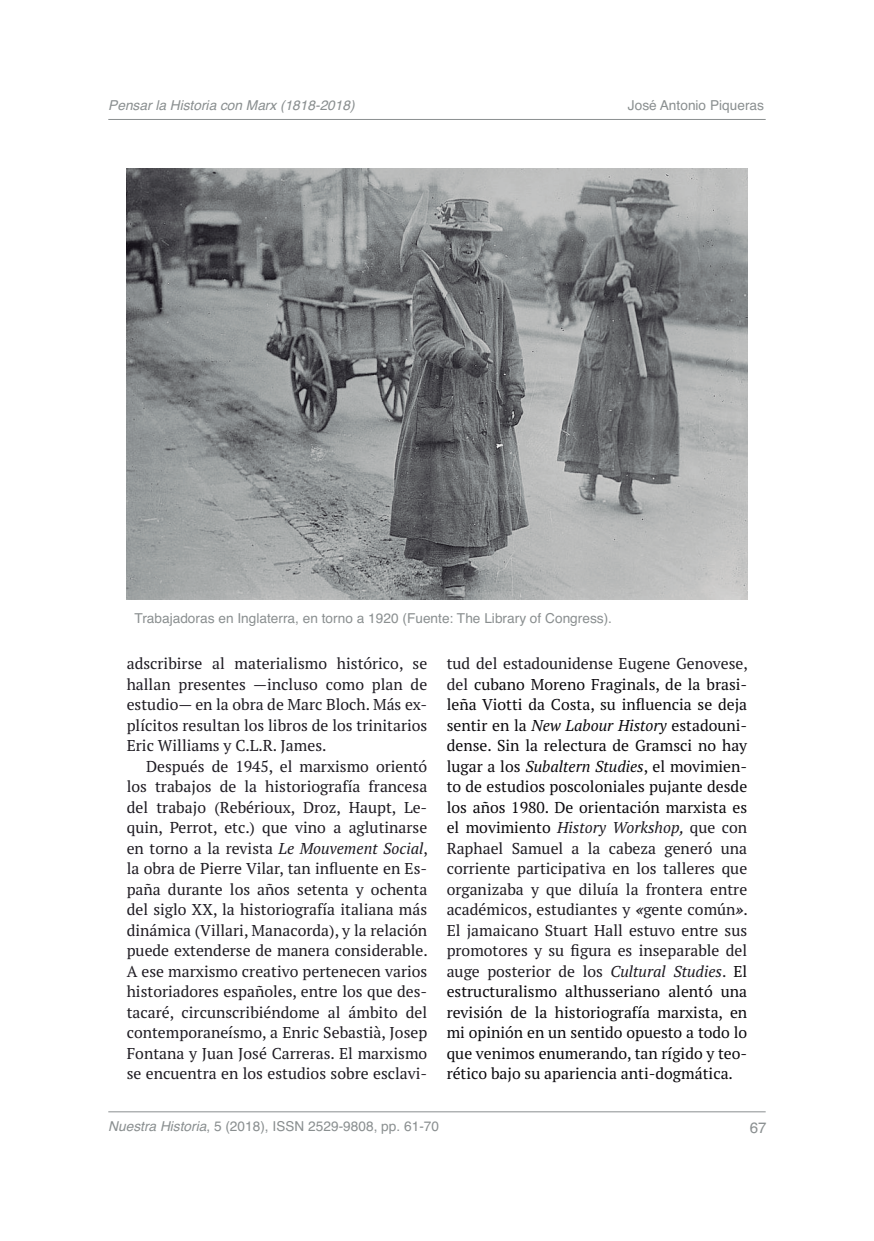
<style>
.page{position:relative;width:874px;height:1241px;background:#fff}
.page>*{position:absolute;margin:0;border:0;box-sizing:border-box;transform-origin:0 0}
.t1{font:15.75px/20.5px "PT Serif";color:#1e1b22;text-align:justify}
.t2{font:15.75px/20.5px "PT Serif";color:#0b090d;text-align:justify}
.t3{font:15.05px "Helvetica";color:#8a8f90}
.t4{font:13.65px "Helvetica";color:#8a8f90}
.t5{font:italic 13.65px "Helvetica";color:#8a8f90}
.s1{font-style:italic}
.s2{color:#1e1b22}
.s3{font-style:italic;color:#1e1b22}
.s4{font-weight:700;font-style:italic;color:#1e1b22}
</style>
<div class="page">
<hr style="left:108px;top:119px;width:657px;height:1px;background:#8a8f90">
<hr style="left:108px;top:1111px;width:657px;height:1px;background:#8a8f90">
<img style="left:127px;top:169px;width:620px;height:430px">
<p class="t5" style="left:108px;top:100px;width:248px">Pensar la Historia con Marx (1818-2018)</p>
<p class="t4" style="left:627px;top:100px;width:138px">José Antonio Piqueras</p>
<p class="t4" style="left:134px;top:613px;width:479px">Trabajadoras en Inglaterra, en torno a 1920 (Fuente: The Library of Congress).</p>
<p class="t1" style="left:127px;top:655px;width:302px">adscribirse al materialismo histórico, se hallan presentes —incluso como plan de estudio— en la obra de Marc Bloch. Más ex&shy;plícitos resultan los libros de los trinitarios Eric Williams y C.L.R. James.</p>
<p class="t1" style="left:127px;top:757px;width:302px;text-indent:19px">Después de 1945, el marxismo orientó los trabajos de la historiografía francesa del trabajo (Rebérioux, Droz, Haupt, Le&shy;quin, Perrot, etc.) que vino a aglutinarse en torno a la revista <span class="s1">Le Mouvement Social</span>, la obra de Pierre Vilar, tan influente en Es&shy;paña durante los años setenta y ochenta del siglo XX, la historiografía italiana más dinámica (Villari, Manacorda), y la relación puede extenderse de manera considerable.<br>A ese marxismo creativo pertenecen varios historiadores españoles, entre los que des&shy;tacaré, circunscribiéndome al ámbito del contemporaneísmo, a Enric Sebastià, Josep Fontana y Juan José Carreras. El marxismo se encuentra en los estudios sobre esclavi-</p>
<p class="t2" style="left:446px;top:655px;width:302px"><span class="s2">tud del estadounidense Eugene Genovese, del</span> cubano Moreno Fraginals, de la brasi&shy;leña Viotti da Costa, su influencia se deja sentir en la <span class="s1">New Labour History</span> estadouni&shy;dense. Sin la relectura de Gramsci no hay lugar a los <span class="s1">Subaltern Studies</span>, el movimien&shy;to de estudios poscoloniales pujante desde los años 1980. De orientación marxista es el movimiento <span class="s3">History Workshop,</span> <span class="s2">que con Raphael Samuel a la cabeza generó una corriente participativa en los talleres que organizaba y que diluía la frontera entre académicos, estudiantes y</span> <span class="s4">«</span><span class="s2">gente común</span><span class="s4">»</span><span class="s2">.<br>El jamaicano Stuart Hall estuvo entre sus promotores y su figura es inseparable del auge posterior de los</span> <span class="s3">Cultural Studies</span><span class="s2">.</span> El estructuralismo althusseriano alentó una revisión de la historiografía marxista, en mi opinión en un sentido opuesto a todo lo que venimos enumerando, tan rígido y teo&shy;rético bajo su apariencia anti-dogmática.</p>
<p class="t4" style="left:108px;top:1121px;width:332px"><span class="s1">Nuestra Historia</span>, 5 (2018), ISSN 2529-9808, pp. 61-70</p>
<p class="t3" style="left:749px;top:1122px;width:18px">67</p>
</div>
